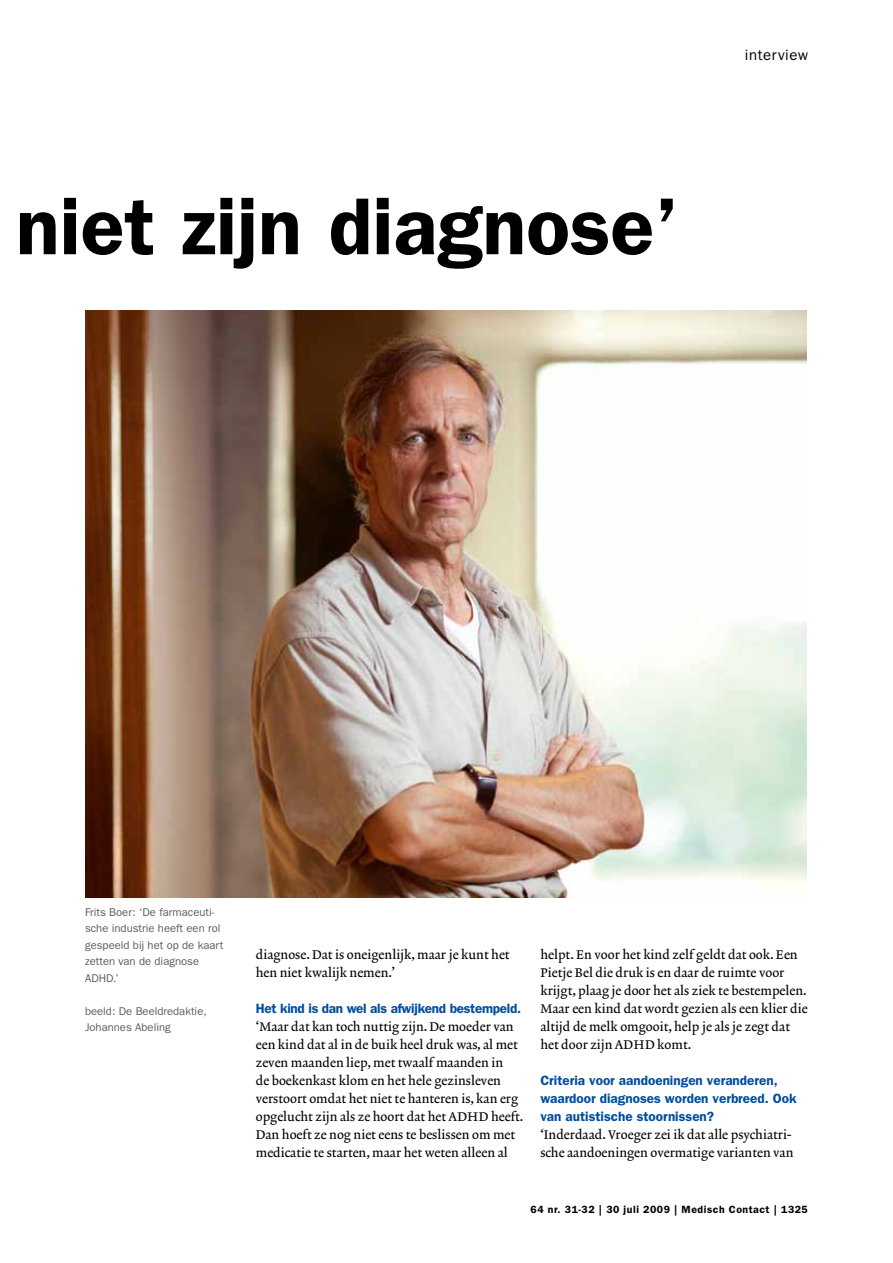
<style>
.page{position:relative;width:893px;height:1263px;background:#fff}
.page>*{position:absolute;margin:0;border:0;box-sizing:border-box;transform-origin:0 0}
.t1{font:600 81px "ITC Franklin Gothic Std";color:#000}
.t2{font:15px "ITC Franklin Gothic Std";letter-spacing:.04em;color:#000}
.t3{font:600 13.5px/18px "ITC Franklin Gothic Std";color:#004d9f}
.t4{font:600 13.5px "ITC Franklin Gothic Std";letter-spacing:-.02em;color:#004d9f}
.t5{font:12.75px/18px "Lexicon No 2 Roman A";color:#000}
.t6{font:11.25px/16.5px "ITC Franklin Gothic Std";color:#5c5b60}
.t7{font:600 10.5px "ITC Franklin Gothic Std";letter-spacing:.05em;color:#000}
</style>
<div class="page">
<img style="left:85px;top:310px;width:722px;height:587px">
<h1 class="t1" style="left:16px;top:179px;width:664px">niet zijn diagnose’</h1>
<p class="t2" style="left:745px;top:46px;width:64px">interview</p>
<p class="t6" style="left:85px;top:904px;width:140px">Frits Boer: ‘De farmaceuti&shy;sche industrie heeft een rol gespeeld bij het op de kaart zetten van de diagnose<br>ADHD.’</p>
<p class="t6" style="left:85px;top:1003px;width:123px">beeld: De Beeldredaktie,<br>Johannes Abeling</p>
<p class="t5" style="left:256px;top:946px;width:255px">diagnose. Dat is oneigenlijk, maar je kunt het hen niet kwalijk nemen.’</p>
<p class="t4" style="left:256px;top:1000px;width:267px">Het kind is dan wel als afwijkend bestempeld.</p>
<p class="t5" style="left:256px;top:1018px;width:269px">‘Maar dat kan toch nuttig zijn. De moeder van een kind dat al in de buik heel druk was, al met zeven maanden liep, met twaalf maanden in<br>de boekenkast klom en het hele gezinsleven verstoort omdat het niet te hanteren is, kan erg opgelucht zijn als ze hoort dat het ADHD heeft.<br>Dan hoeft ze nog niet eens te beslissen om met medicatie te starten, maar het weten alleen al</p>
<p class="t5" style="left:540px;top:946px;width:269px">helpt. En voor het kind zelf geldt dat ook. Een Pietje Bel die druk is en daar de ruimte voor krijgt, plaag je door het als ziek te bestempelen.<br>Maar een kind dat wordt gezien als een klier die altijd de melk omgooit, help je als je zegt dat het door zijn ADHD komt.</p>
<p class="t3" style="left:540px;top:1071px;width:258px">Criteria voor aandoeningen veranderen, waardoor diagnoses worden verbreed. Ook van autistische stoornissen?</p>
<p class="t5" style="left:540px;top:1126px;width:255px">‘Inderdaad. Vroeger zei ik dat alle psychiatri&shy;sche aandoeningen overmatige varianten van</p>
<p class="t7" style="left:531px;top:1203px;width:279px">64 nr. 31-32 | 30 juli 2009 | Medisch Contact | 1325</p>
</div>
